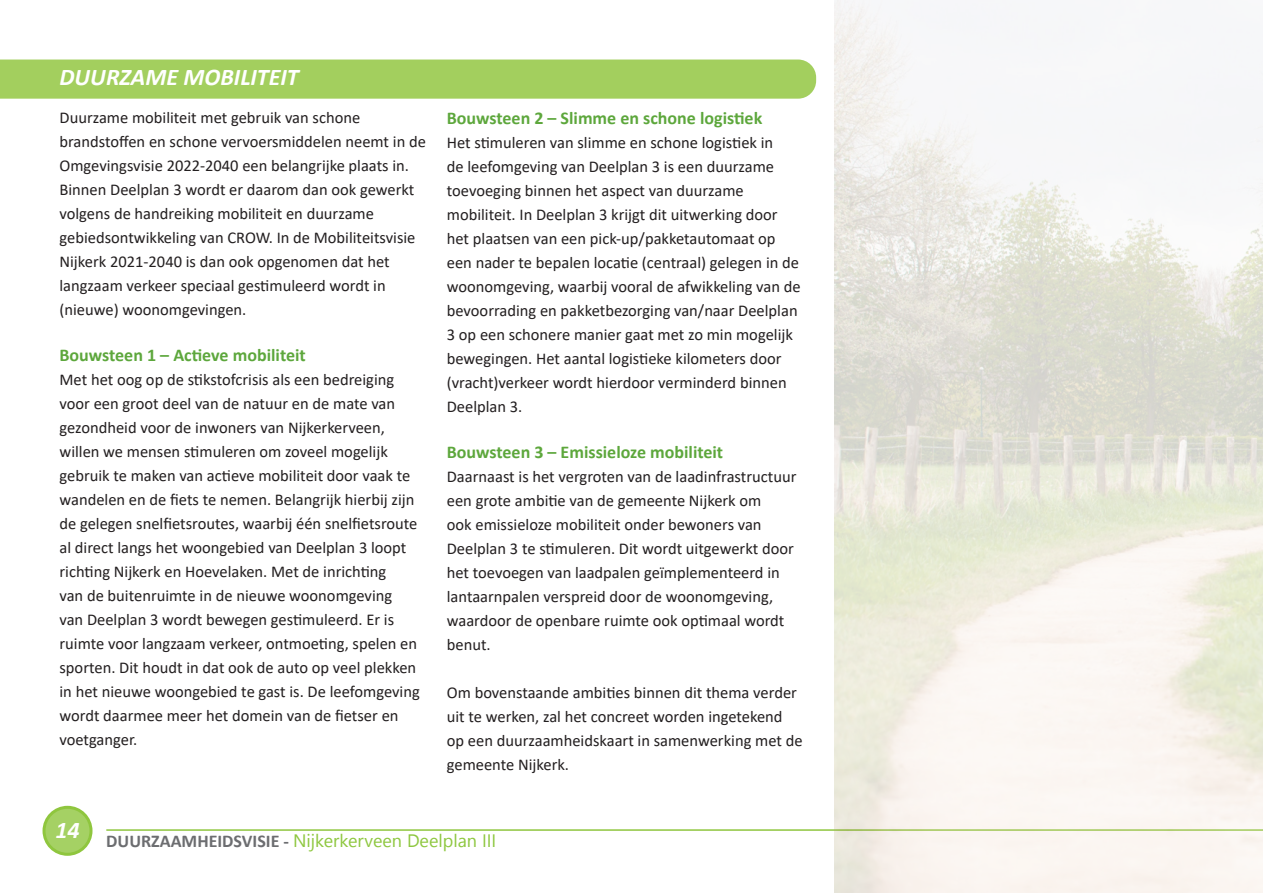
<style>
.page{position:relative;width:1263px;height:893px;background:#fff}
.page>*{position:absolute;margin:0;border:0;box-sizing:border-box;transform-origin:0 0}
.Hoofdstuk_koppen{font:italic 700 24px "Calibri";color:#fff}
.Subkopjes{font:700 18px "Calibri";color:#5da73c}
.t1{font:700 18px "Calibri";color:#6c6d70}
.t2{font:18px "Segoe UI Emoji";color:#8ec740}
.basistekst{font:16.5px/24px "Calibri";color:#231f20}
</style>
<div class="page">
<hr style="left:106px;top:829px;width:1157px;height:2px;background:#8fc63e">
<svg style="left:44px;top:807px;width:47px;height:47px;background:#a3d061"></svg>
<div style="left:43px;top:806px;width:49px;height:50px;border:3px solid #8fc63e;border-radius:50%"></div>
<img style="left:834px;top:0;width:429px;height:893px">
<div style="left:0;top:60px;width:816px;height:39px;background:#a3cf5e"></div>
<p class="Hoofdstuk_koppen" style="left:60px;top:60px;width:241px">DUURZAME MOBILITEIT</p>
<p class="basistekst" style="left:60px;top:105px;width:368px">Duurzame mobiliteit met gebruik van schone brandstoffen en schone vervoersmiddelen neemt in de Omgevingsvisie 2022-2040 een belangrijke plaats in.<br>Binnen Deelplan 3 wordt er daarom dan ook gewerkt volgens de handreiking mobiliteit en duurzame gebiedsontwikkeling van CROW. In de Mobiliteitsvisie Nijkerk 2021-2040 is dan ook opgenomen dat het langzaam verkeer speciaal gestimuleerd wordt in (nieuwe) woonomgevingen.</p>
<p class="Subkopjes" style="left:60px;top:342px;width:248px">Bouwsteen 1 – Actieve mobiliteit</p>
<p class="basistekst" style="left:60px;top:367px;width:362px">Met het oog op de stikstofcrisis als een bedreiging voor een groot deel van de natuur en de mate van gezondheid voor de inwoners van Nijkerkerveen, willen we mensen stimuleren om zoveel mogelijk gebruik te maken van actieve mobiliteit door vaak te wandelen en de fiets te nemen. Belangrijk hierbij zijn de gelegen snelfietsroutes, waarbij één snelfietsroute al direct langs het woongebied van Deelplan 3 loopt richting Nijkerk en Hoevelaken. Met de inrichting<br>van de buitenruimte in de nieuwe woonomgeving van Deelplan 3 wordt bewegen gestimuleerd. Er is ruimte voor langzaam verkeer, ontmoeting, spelen en sporten. Dit houdt in dat ook de auto op veel plekken in het nieuwe woongebied te gast is. De leefomgeving wordt daarmee meer het domein van de fietser en voetganger.</p>
<p class="Subkopjes" style="left:447px;top:105px;width:317px">Bouwsteen 2 – Slimme en schone logistiek</p>
<p class="basistekst" style="left:447px;top:130px;width:355px">Het stimuleren van slimme en schone logistiek in<br>de leefomgeving van Deelplan 3 is een duurzame toevoeging binnen het aspect van duurzame mobiliteit. In Deelplan 3 krijgt dit uitwerking door het plaatsen van een pick-up/pakketautomaat op een nader te bepalen locatie (centraal) gelegen in de woonomgeving, waarbij vooral de afwikkeling van de bevoorrading en pakketbezorging van/naar Deelplan 3 op een schonere manier gaat met zo min mogelijk bewegingen. Het aantal logistieke kilometers door (vracht)verkeer wordt hierdoor verminderd binnen Deelplan 3.</p>
<p class="Subkopjes" style="left:447px;top:439px;width:278px">Bouwsteen 3 – Emissieloze mobiliteit</p>
<p class="basistekst" style="left:447px;top:464px;width:351px">Daarnaast is het vergroten van de laadinfrastructuur een grote ambitie van de gemeente Nijkerk om<br>ook emissieloze mobiliteit onder bewoners van Deelplan 3 te stimuleren. Dit wordt uitgewerkt door het toevoegen van laadpalen geïmplementeerd in lantaarnpalen verspreid door de woonomgeving, waardoor de openbare ruimte ook optimaal wordt benut.</p>
<p class="basistekst" style="left:447px;top:680px;width:357px">Om bovenstaande ambities binnen dit thema verder uit te werken, zal het concreet worden ingetekend op een duurzaamheidskaart in samenwerking met de gemeente Nijkerk.</p>
<h1 class="Hoofdstuk_koppen" style="left:55px;top:813px;width:26px">14</h1>
<p class="t1" style="left:106px;top:828px;width:184px">DUURZAAMHEIDSVISIE -</p>
<p class="t2" style="left:438px;top:827px;width:40px">●●■</p>
</div>
